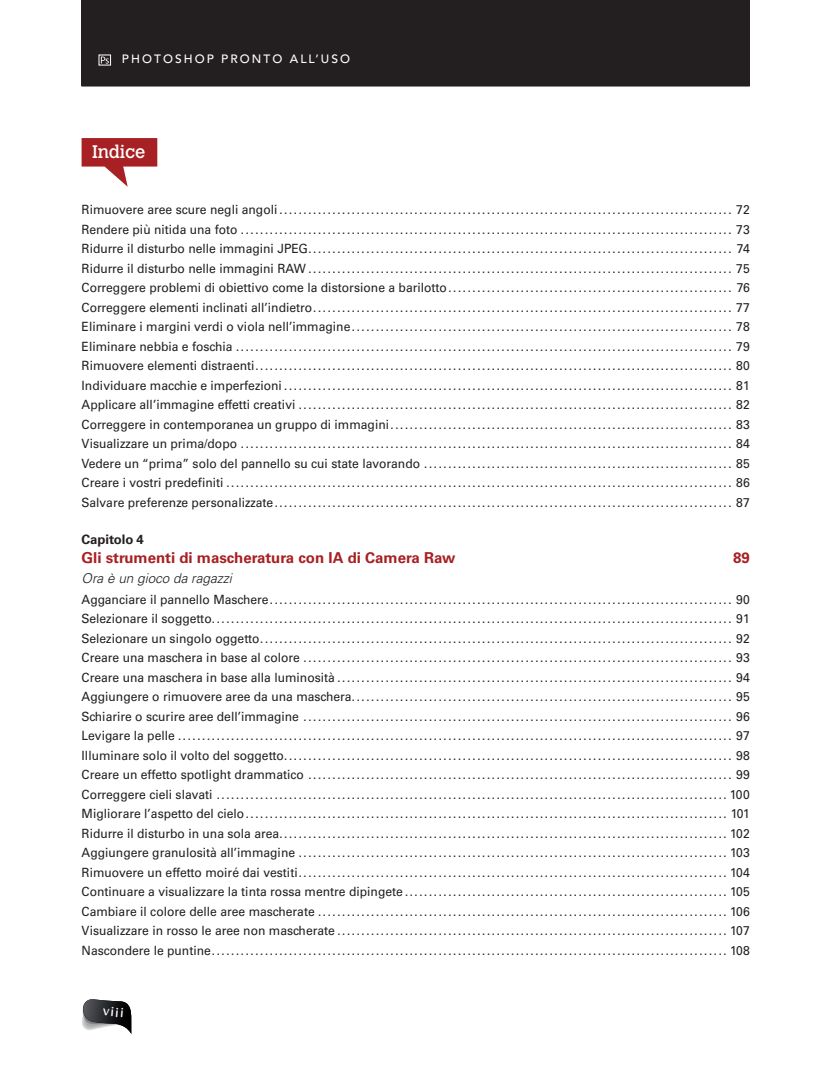
<style>
.page{position:relative;width:830px;height:1084px;background:#fff}
.page>*{position:absolute;margin:0;border:0;box-sizing:border-box;transform-origin:0 0}
.t1{font:18px "Calvert MT Std";letter-spacing:-.01em;color:#fff}
.t2{font:700 15px "Univers LT Std";color:#a72023}
.t3{font:italic 300 13.5px "Univers LT Std";color:#231f20}
.t4{font:13.5px "Marmelad";color:#fff}
.t5{font:700 13.2px "Univers LT Std";letter-spacing:-.005em;color:#231f20}
.t6{font:12px/19.5px "Univers LT Std";color:#231f20;text-align:justify;scale:.95 1}
.t7{font:500 12px "Avenir LT Std";letter-spacing:.17em;color:#fff}
.s1{font-size:12.75px}
</style>
<div class="page">
<hr style="left:82px;top:85px;width:667px;height:2px;background:#6c6d70">
<svg style="left:82px;top:999px;width:49px;height:35px"></svg>
<div style="left:82px;top:0;width:667px;height:85px;background:#231f20"></div>
<svg style="left:82px;top:138px;width:75px;height:49px"></svg>
<div style="left:99px;top:55px;width:12px;height:10px;border:1px solid #fff"></div>
<svg style="left:101px;top:57px;width:8px;height:7px"></svg>
<p class="t7" style="left:122px;top:52px;width:229px">PHOTOSHOP PRONTO ALL’USO</p>
<h1 class="t1" style="left:92px;top:142px;width:55px">Indice</h1>
<p class="t6" style="left:82px;top:200px;width:704px"><span class="s1">Rimuovere aree scure negli angoli</span>.............................................................................................. <span class="s1">72<br>Rendere più nitida una foto</span> ...................................................................................................... <span class="s1">73<br>Ridurre il disturbo nelle immagini JPEG</span>........................................................................................ <span class="s1">74<br>Ridurre il disturbo nelle immagini RAW</span>........................................................................................ <span class="s1">75<br>Correggere problemi di obiettivo come la distorsione a barilotto</span>........................................................... <span class="s1">76<br>Correggere elementi inclinati all’indietro</span>....................................................................................... <span class="s1">77<br>Eliminare i margini verdi o viola nell’immagine</span>............................................................................... <span class="s1">78<br>Eliminare nebbia e foschia</span> ....................................................................................................... <span class="s1">79<br>Rimuovere elementi distraenti</span>................................................................................................... <span class="s1">80<br>Individuare macchie e imperfezioni</span>............................................................................................. <span class="s1">81<br>Applicare all’immagine effetti creativi</span> .......................................................................................... <span class="s1">82<br>Correggere in contemporanea un gruppo di immagini</span>....................................................................... <span class="s1">83<br>Visualizzare un prima/dopo</span> ...................................................................................................... <span class="s1">84<br>Vedere un “prima” solo del pannello su cui state lavorando</span> ................................................................ <span class="s1">85<br>Creare i vostri predefiniti</span>......................................................................................................... <span class="s1">86<br>Salvare preferenze personalizzate</span>............................................................................................... <span class="s1">87</span></p>
<p class="t5" style="left:82px;top:532px;width:64px">Capitolo 4</p>
<p class="t2" style="left:82px;top:549px;width:375px">Gli strumenti di mascheratura con IA di Camera Raw</p>
<p class="t2" style="left:732px;top:549px;width:18px">89</p>
<p class="t3" style="left:82px;top:570px;width:152px">Ora è un gioco da ragazzi</p>
<p class="t6" style="left:82px;top:590px;width:704px"><span class="s1">Agganciare il pannello Maschere</span>................................................................................................ <span class="s1">90<br>Selezionare il soggetto</span>............................................................................................................ <span class="s1">91<br>Selezionare un singolo oggetto</span>.................................................................................................. <span class="s1">92<br>Creare una maschera in base al colore</span> ......................................................................................... <span class="s1">93<br>Creare una maschera in base alla luminosità</span>.................................................................................. <span class="s1">94<br>Aggiungere o rimuovere aree da una maschera</span>............................................................................... <span class="s1">95<br>Schiarire o scurire aree dell’immagine</span> ......................................................................................... <span class="s1">96<br>Levigare la pelle</span> ................................................................................................................... <span class="s1">97<br>Illuminare solo il volto del soggetto</span>............................................................................................. <span class="s1">98<br>Creare un effetto spotlight drammatico</span> ........................................................................................ <span class="s1">99<br>Correggere cieli slavati</span> .......................................................................................................... <span class="s1">100<br>Migliorare l’aspetto del cielo</span>.................................................................................................... <span class="s1">101<br>Ridurre il disturbo in una sola area</span>............................................................................................. <span class="s1">102<br>Aggiungere granulosità all’immagine</span> ......................................................................................... <span class="s1">103<br>Rimuovere un effetto moiré dai vestiti</span>......................................................................................... <span class="s1">104<br>Continuare a visualizzare la tinta rossa mentre dipingete</span>................................................................... <span class="s1">105<br>Cambiare il colore delle aree mascherate</span> ..................................................................................... <span class="s1">106<br>Visualizzare in rosso le aree non mascherate</span>................................................................................. <span class="s1">107<br>Nascondere le puntine</span>........................................................................................................... <span class="s1">108</span></p>
<p class="t4" style="left:103px;top:1002px;width:23px;rotate:5deg">viii</p>
</div>
